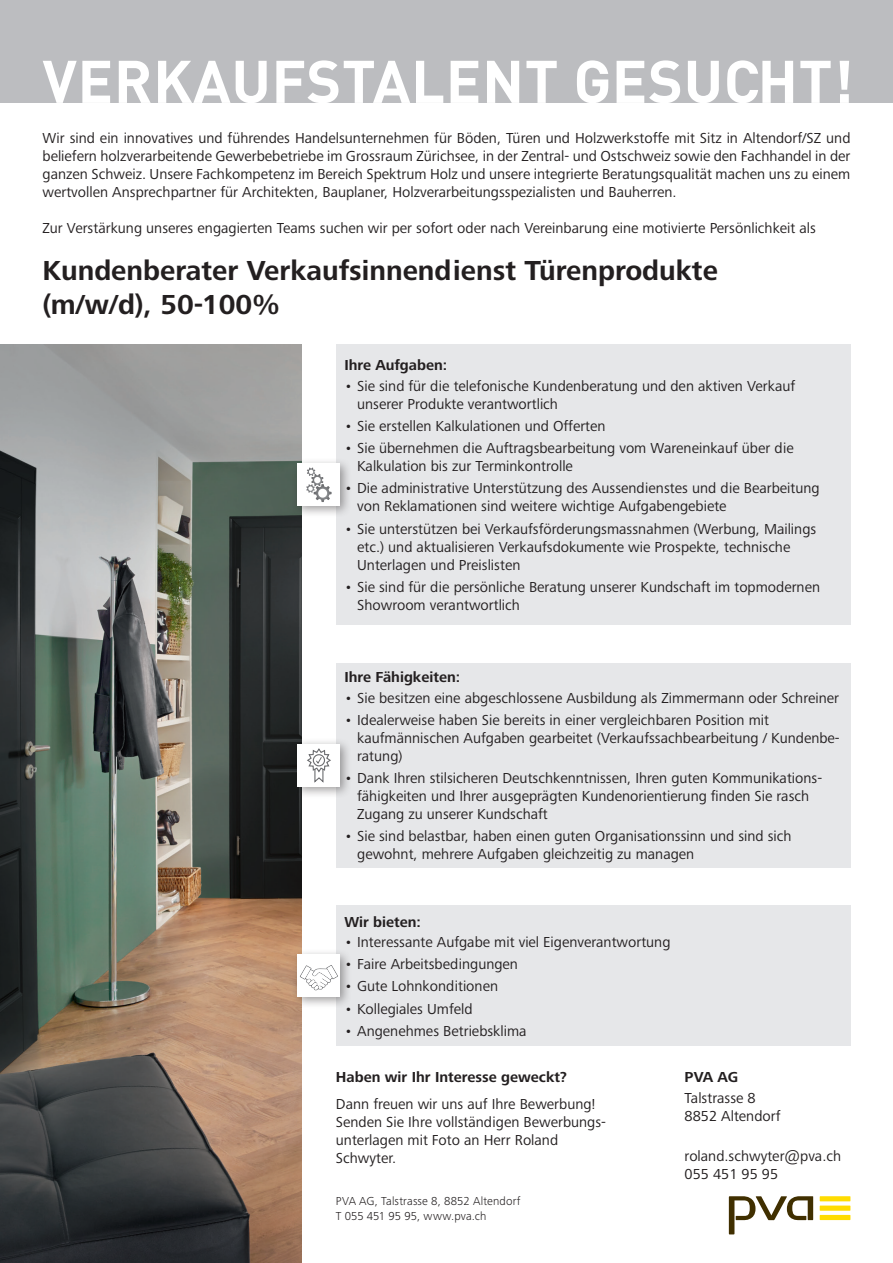
<style>
.page{position:relative;width:893px;height:1263px;background:#fff}
.page>*{position:absolute;margin:0;border:0;box-sizing:border-box;transform-origin:0 0}
.t1{font:700 59.1px "DIN";letter-spacing:.01em;color:#fff}
.t2{font:700 28.5px/34.2px "Frutiger Next Pro";color:#231f20}
.t3{font:15px/18px "Frutiger Next Pro";color:#231f20}
.t4{font:700 15px "Frutiger Next Pro";color:#231f20}
.t5{font:300 12px/15px "Frutiger Next Pro";letter-spacing:.01em;color:#231f20}
</style>
<div class="page">
<img style="left:0;top:344px;width:302px;height:919px">
<div style="left:0;top:0;width:893px;height:102px;background:#bcbdc0"></div>
<svg style="left:729px;top:1196px;width:84px;height:38px"></svg>
<div style="left:820px;top:1205px;width:30px;height:6px;background:#ffdc01"></div>
<div style="left:820px;top:1196px;width:30px;height:5px;background:#ffdc01"></div>
<div style="left:820px;top:1215px;width:30px;height:5px;background:#ffdc01"></div>
<div style="left:336px;top:663px;width:514px;height:204px;background:#e6e7e9"></div>
<div style="left:336px;top:906px;width:514px;height:140px;background:#e6e7e9"></div>
<div style="left:336px;top:344px;width:514px;height:281px;background:#e6e7e9"></div>
<div style="left:292px;top:457px;width:60px;height:61px;background:#231f20;opacity:.43"></div>
<div style="left:298px;top:463px;width:42px;height:43px;background:#fff"></div>
<svg style="left:306px;top:467px;width:26px;height:35px"></svg>
<div style="left:292px;top:949px;width:60px;height:60px;background:#231f20;opacity:.43"></div>
<div style="left:298px;top:955px;width:42px;height:42px;background:#fff"></div>
<svg style="left:300px;top:965px;width:38px;height:25px"></svg>
<div style="left:292px;top:738px;width:60px;height:61px;background:#231f20;opacity:.43"></div>
<div style="left:298px;top:744px;width:42px;height:43px;background:#fff"></div>
<svg style="left:307px;top:748px;width:24px;height:35px"></svg>
<h1 class="t1" style="left:43px;top:43px;width:812px">VERKAUFSTALENT GESUCHT!</h1>
<p class="t3" style="left:43px;top:129px;width:809px;text-align:justify">Wir sind ein innovatives und führendes Handelsunternehmen für Böden, Türen und Holzwerkstoffe mit Sitz in Altendorf/SZ und beliefern holzverarbeitende Gewerbebetriebe im Grossraum Zürichsee, in der Zentral- und Ostschweiz sowie den Fachhandel in der ganzen Schweiz. Unsere Fachkompetenz im Bereich Spektrum Holz und unsere integrierte Beratungsqualität machen uns zu einem wertvollen Ansprechpartner für Architekten, Bauplaner, Holzverarbeitungsspezialisten und Bauherren.</p>
<p class="t3" style="left:43px;top:219px;width:775px">Zur Verstärkung unseres engagierten Teams suchen wir per sofort oder nach Vereinbarung eine motivierte Persönlichkeit als</p>
<h2 class="t2" style="left:43px;top:253px;width:677px">Kundenberater Verkaufsinnendienst Türenprodukte (m/w/d), 50-100%</h2>
<p class="t4" style="left:344px;top:357px;width:104px">Ihre Aufgaben:</p>
<p class="t3" style="left:357px;top:377px;width:439px;text-indent:-13px">• Sie sind für die telefonische Kundenberatung und den aktiven Verkauf unserer Produkte verantwortlich</p>
<p class="t3" style="left:344px;top:417px;width:263px">• Sie erstellen Kalkulationen und Offerten</p>
<p class="t3" style="left:357px;top:439px;width:438px;text-indent:-13px">• Sie übernehmen die Auftragsbearbeitung vom Wareneinkauf über die<br>Kalkulation bis zur Terminkontrolle</p>
<p class="t3" style="left:357px;top:479px;width:464px;text-indent:-13px">• Die administrative Unterstützung des Aussendienstes und die Bearbeitung von Reklamationen sind weitere wichtige Aufgabengebiete</p>
<p class="t3" style="left:357px;top:520px;width:461px;text-indent:-13px">• Sie unterstützen bei Verkaufsförderungsmassnahmen (Werbung, Mailings etc.) und aktualisieren Verkaufsdokumente wie Prospekte, technische<br>Unterlagen und Preislisten</p>
<p class="t3" style="left:357px;top:578px;width:464px;text-indent:-13px">• Sie sind für die persönliche Beratung unserer Kundschaft im topmodernen<br>Showroom verantwortlich</p>
<p class="t4" style="left:344px;top:669px;width:117px">Ihre Fähigkeiten:</p>
<p class="t3" style="left:344px;top:688px;width:496px">• Sie besitzen eine abgeschlossene Ausbildung als Zimmermann oder Schreiner</p>
<p class="t3" style="left:357px;top:711px;width:484px;text-indent:-13px">• Idealerweise haben Sie bereits in einer vergleichbaren Position mit kaufmännischen Aufgaben gearbeitet (Verkaufssachbearbeitung / Kundenbe&shy;ratung)</p>
<p class="t3" style="left:357px;top:769px;width:466px;text-indent:-13px">• Dank Ihren stilsicheren Deutschkenntnissen, Ihren guten Kommunikations&shy;fähigkeiten und Ihrer ausgeprägten Kundenorientierung finden Sie rasch<br>Zugang zu unserer Kundschaft</p>
<p class="t3" style="left:357px;top:827px;width:436px;text-indent:-13px">• Sie sind belastbar, haben einen guten Organisationssinn und sind sich gewohnt, mehrere Aufgaben gleichzeitig zu managen</p>
<p class="t4" style="left:344px;top:913px;width:78px">Wir bieten:</p>
<p class="t3" style="left:344px;top:933px;width:328px">• Interessante Aufgabe mit viel Eigenverantwortung</p>
<p class="t3" style="left:344px;top:955px;width:175px">• Faire Arbeitsbedingungen</p>
<p class="t3" style="left:344px;top:977px;width:155px">• Gute Lohnkonditionen</p>
<p class="t3" style="left:344px;top:1000px;width:130px">• Kollegiales Umfeld</p>
<p class="t3" style="left:344px;top:1022px;width:184px">• Angenehmes Betriebsklima</p>
<p class="t4" style="left:336px;top:1069px;width:233px">Haben wir Ihr Interesse geweckt?</p>
<p class="t3" style="left:336px;top:1095px;width:272px">Dann freuen wir uns auf Ihre Bewerbung!<br>Senden Sie Ihre vollständigen Bewerbungs&shy;unterlagen mit Foto an Herr Roland<br>Schwyter.</p>
<p class="t5" style="left:336px;top:1194px;width:186px">PVA AG, Talstrasse 8, 8852 Altendorf<br>T 055 451 95 95, www.pva.ch</p>
<p class="t4" style="left:685px;top:1069px;width:55px">PVA AG</p>
<p class="t3" style="left:685px;top:1088px;width:97px">Talstrasse 8<br>8852 Altendorf</p>
<p class="t3" style="left:685px;top:1147px;width:158px">roland.schwyter@pva.ch<br>055 451 95 95</p>
</div>
